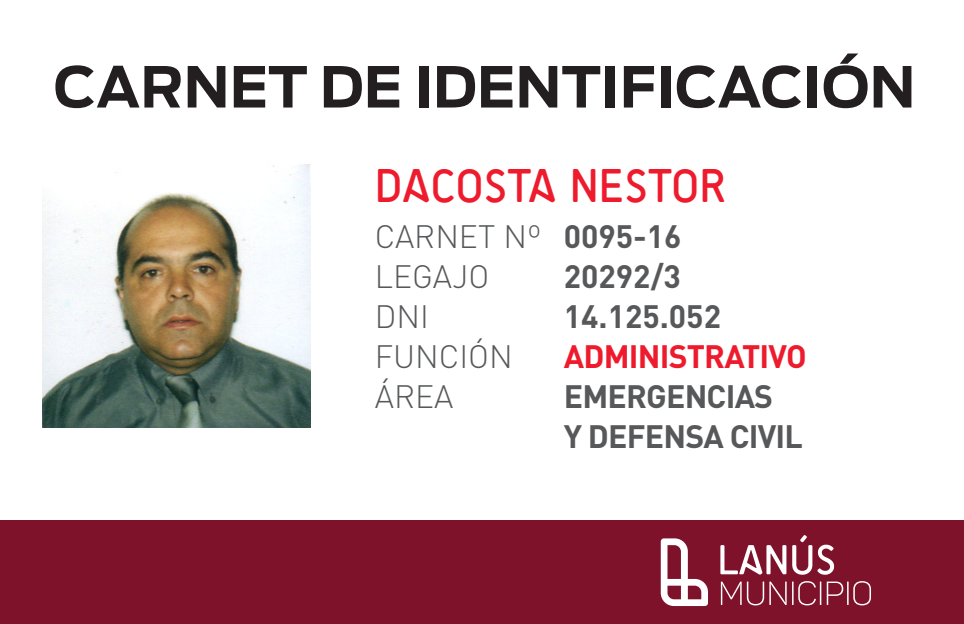
<style>
.page{position:relative;width:964px;height:624px;background:#fff}
.page>*{position:absolute;margin:0;border:0;box-sizing:border-box;transform-origin:0 0}
.t1{font:700 56px "Antenna";color:#231f20}
.t2{font:48px "Sci Fly Sans";color:#ee1b2d}
.t3{font:700 32px/40px "DIN";letter-spacing:-.025em;color:#57585a}
.t4{font:300 32px/40px "DIN";color:#57585a}
.t5{font:700 32px "DIN";letter-spacing:-.025em;color:#ee1b2d}
.s1{font-weight:700}
</style>
<div class="page">
<div style="left:0;top:520px;width:964px;height:104px;background:#7f122b"></div>
<svg style="left:720px;top:545px;width:66px;height:29px"></svg>
<svg style="left:792px;top:535px;width:42px;height:39px"></svg>
<svg style="left:721px;top:581px;width:20px;height:24px"></svg>
<svg style="left:747px;top:581px;width:39px;height:24px"></svg>
<svg style="left:792px;top:581px;width:29px;height:24px"></svg>
<svg style="left:827px;top:581px;width:44px;height:24px"></svg>
<svg style="left:661px;top:538px;width:47px;height:68px"></svg>
<img style="left:43px;top:164px;width:267px;height:263px">
<h1 class="t1" style="left:54px;top:54px;width:863px">CARNET DE IDENTIFICACIÓN</h1>
<h2 class="t2" style="left:375px;top:158px;width:352px">DACOSTA NESTOR</h2>
<p class="t4" style="left:375px;top:216px;width:308px">CARNET Nº <span class="s1">0095-16<br></span>LEGAJO</p>
<p class="t3" style="left:564px;top:255px;width:119px">20292/3</p>
<p class="t4" style="left:375px;top:296px;width:56px">DNI</p>
<p class="t3" style="left:564px;top:295px;width:159px">14.125.052</p>
<p class="t4" style="left:375px;top:336px;width:139px">FUNCIÓN</p>
<p class="t5" style="left:564px;top:335px;width:244px">ADMINISTRATIVO</p>
<p class="t4" style="left:375px;top:376px;width:80px">ÁREA</p>
<p class="t3" style="left:564px;top:375px;width:241px">EMERGENCIAS<br>Y DEFENSA CIVIL</p>
</div>
